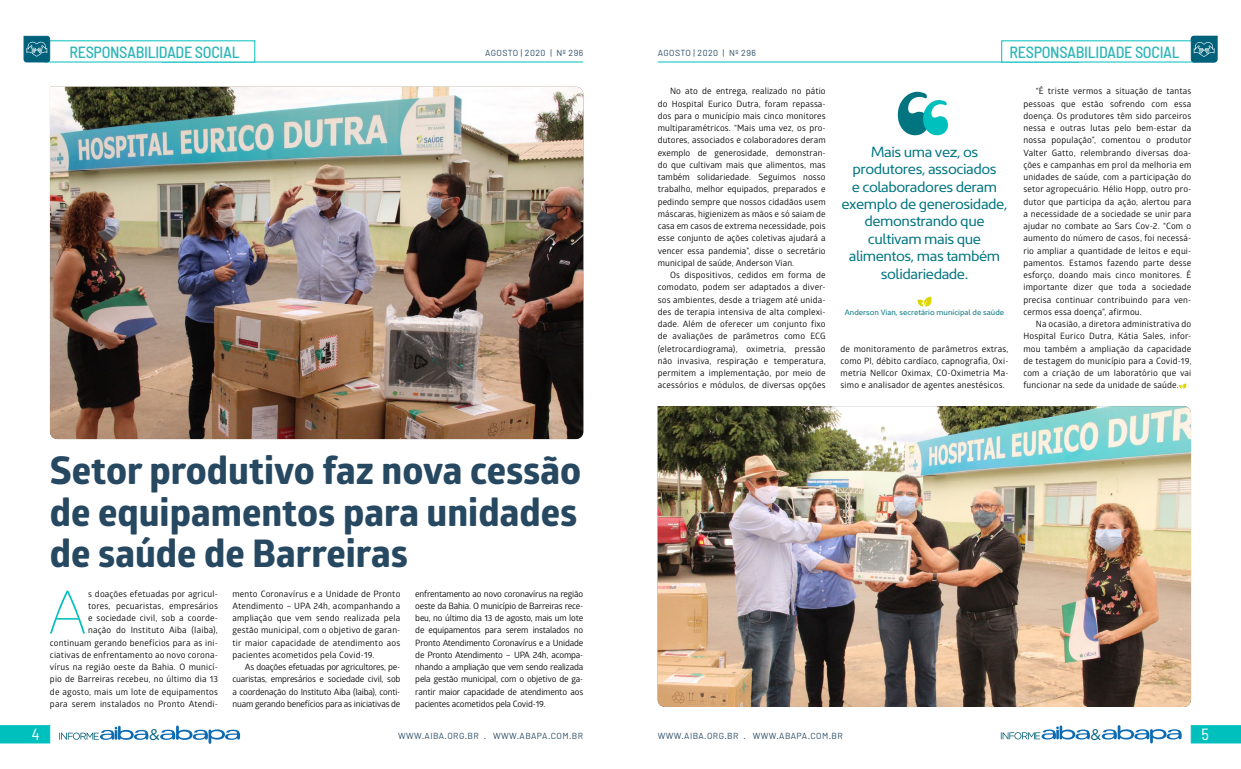
<style>
.page{position:relative;width:1241px;height:769px;background:#fff}
.page>*{position:absolute;margin:0;border:0;box-sizing:border-box;transform-origin:0 0}
.t1{font:200 62.04px "Kyrial Display Pro";color:#00c0be}
.t2{font:700 38.06px/41.5px "Globerx";color:#264861;text-align:justify}
.t3{font:500 semi-condensed 16.19px "Barlow";letter-spacing:-.02em;color:#2eb6b8}
.t4{font:semi-condensed 16.19px "Barlow";color:#fff}
.t5{font:15.4px "Gotham Rounded";color:#00617a}
.t6{font:14.88px/17.5px "Kyrial Sans Pro";letter-spacing:-.03em;color:#007580;text-align:center}
.t7{font:8.75px/12.2px "Glober";letter-spacing:.02em;color:#000;text-align:justify}
.t8{font:8.75px "Barlow";letter-spacing:.05em;color:#264861}
.t9{font:7.88px "Kyrial Sans Pro";color:#007580}
</style>
<div class="page">
<svg style="left:0;top:725px;width:50px;height:18px"></svg>
<svg style="left:1190px;top:725px;width:50px;height:18px"></svg>
<hr style="left:162px;top:62px;width:421px;height:1px;background:#00c0be">
<hr style="left:657px;top:62px;width:421px;height:1px;background:#00c0be">
<svg style="left:160px;top:725px;width:80px;height:19px"></svg>
<svg style="left:59px;top:725px;width:90px;height:15px"></svg>
<svg style="left:1101px;top:725px;width:80px;height:19px"></svg>
<svg style="left:1000px;top:725px;width:90px;height:15px"></svg>
<svg style="left:23px;top:36px;width:27px;height:26px"></svg>
<img style="left:50px;top:87px;width:533px;height:352px">
<img style="left:657px;top:406px;width:533px;height:301px">
<svg style="left:917px;top:297px;width:14px;height:10px"></svg>
<svg style="left:897px;top:92px;width:50px;height:43px"></svg>
<svg style="left:1179px;top:383px;width:7px;height:6px"></svg>
<svg style="left:1190px;top:36px;width:27px;height:26px"></svg>
<h3 class="t3" style="left:69px;top:42px;width:172px">RESPONSABILIDADE SOCIAL</h3>
<h3 class="t3" style="left:1009px;top:42px;width:172px">RESPONSABILIDADE SOCIAL</h3>
<p class="t8" style="left:485px;top:47px;width:100px">AGOSTO | 2020 | Nº 296</p>
<p class="t8" style="left:657px;top:47px;width:100px">AGOSTO | 2020 | Nº 296</p>
<h2 class="t2" style="left:50px;top:450px;width:532px">Setor produtivo faz nova cessão de equipamentos para unidades de saúde de Barreiras</h2>
<p class="t7" style="left:50px;top:587px;width:169px;text-align:right">s doações efetuadas por agricul-<br>tores, pecuaristas, empresários<br>e sociedade civil, sob a coorde-<br>nação do Instituto Aiba (Iaiba), continuam gerando benefícios para as ini&shy;ciativas de enfrentamento ao novo corona&shy;vírus na região oeste da Bahia. O municí&shy;pio de Barreiras recebeu, no último dia 13 de agosto, mais um lote de equipamentos para serem instalados no Pronto Atendi-</p>
<h1 class="t1" style="left:48px;top:568px;width:40px">A</h1>
<p class="t7" style="left:232px;top:587px;width:169px">mento Coronavírus e a Unidade de Pronto Atendimento – UPA 24h, acompanhando a ampliação que vem sendo realizada pela gestão municipal, com o objetivo de garan&shy;tir maior capacidade de atendimento aos pacientes acometidos pela Covid-19.</p>
<p class="t7" style="left:232px;top:661px;width:169px;text-indent:12px">As doações efetuadas por agricultores, pe&shy;cuaristas, empresários e sociedade civil, sob a coordenação do Instituto Aiba (Iaiba), conti&shy;nuam gerando benefícios para as iniciativas de</p>
<p class="t7" style="left:415px;top:587px;width:169px">enfrentamento ao novo coronavírus na região oeste da Bahia. O município de Barreiras rece&shy;beu, no último dia 13 de agosto, mais um lote de equipamentos para serem instalados no Pronto Atendimento Coronavírus e a Unidade de Pronto Atendimento – UPA 24h, acompa&shy;nhando a ampliação que vem sendo realizada pela gestão municipal, com o objetivo de ga&shy;rantir maior capacidade de atendimento aos pacientes acometidos pela Covid-19.</p>
<p class="t7" style="left:657px;top:85px;width:169px;text-indent:12px">No ato de entrega, realizado no pátio do Hospital Eurico Dutra, foram repassa&shy;dos para o município mais cinco monitores multiparamétricos. “Mais uma vez, os pro&shy;dutores, associados e colaboradores deram exemplo de generosidade, demonstran&shy;do que cultivam mais que alimentos, mas também solidariedade. Seguimos nosso trabalho, melhor equipados, preparados e pedindo sempre que nossos cidadãos usem máscaras, higienizem as mãos e só saiam de casa em casos de extrema necessidade, pois esse conjunto de ações coletivas ajudará a vencer essa pandemia”, disse o secretário municipal de saúde, Anderson Vian.</p>
<p class="t7" style="left:657px;top:269px;width:169px;text-indent:12px">Os dispositivos, cedidos em forma de comodato, podem ser adaptados a diver&shy;sos ambientes, desde a triagem até unida&shy;des de terapia intensiva de alta complexi&shy;dade. Além de oferecer um conjunto fixo de avaliações de parâmetros como ECG (eletrocardiograma), oximetria, pressão não invasiva, respiração e temperatura, permitem a implementação, por meio de acessórios e módulos, de diversas opções</p>
<h3 class="t6" style="left:841px;top:142px;width:167px">Mais uma vez, os produtores, associados<br>e colaboradores deram exemplo de generosidade, demonstrando que cultivam mais que alimentos, mas também solidariedade.</h3>
<p class="t9" style="left:844px;top:307px;width:161px">Anderson Vian, secretário municipal de saúde</p>
<p class="t7" style="left:840px;top:342px;width:169px">de monitoramento de parâmetros extras, como PI, débito cardíaco, capnografia, Oxi&shy;metria Nellcor Oximax, CO-Oximetria Ma&shy;simo e analisador de agentes anestésicos.</p>
<p class="t7" style="left:1023px;top:85px;width:170px;text-indent:12px">“É triste vermos a situação de tantas pessoas que estão sofrendo com essa doença. Os produtores têm sido parceiros nessa e outras lutas pelo bem-estar da nossa população”, comentou o produtor Valter Gatto, relembrando diversas doa&shy;ções e campanhas em prol da melhoria em unidades de saúde, com a participação do setor agropecuário. Hélio Hopp, outro pro&shy;dutor que participa da ação, alertou para a necessidade de a sociedade se unir para ajudar no combate ao Sars Cov-2. “Com o aumento do número de casos, foi necessá&shy;rio ampliar a quantidade de leitos e equi&shy;pamentos. Estamos fazendo parte desse esforço, doando mais cinco monitores. É importante dizer que toda a sociedade precisa continuar contribuindo para ven&shy;cermos essa doença”, afirmou.</p>
<p class="t7" style="left:1023px;top:318px;width:169px;text-indent:12px">Na ocasião, a diretora administrativa do Hospital Eurico Dutra, Kátia Sales, infor&shy;mou também a ampliação da capacidade de testagem do município para a Covid-19, com a criação de um laboratório que vai funcionar na sede da unidade de saúde.</p>
<h3 class="t4" style="left:32px;top:724px;width:9px">4</h3>
<h3 class="t5" style="left:149px;top:725px;width:12px">&amp;</h3>
<h3 class="t5" style="left:1090px;top:725px;width:12px">&amp;</h3>
<h3 class="t4" style="left:1201px;top:724px;width:9px">5</h3>
<p class="t8" style="left:398px;top:730px;width:187px">WWW.AIBA.ORG.BR . WWW.ABAPA.COM.BR</p>
<p class="t8" style="left:657px;top:730px;width:187px">WWW.AIBA.ORG.BR . WWW.ABAPA.COM.BR</p>
</div>
